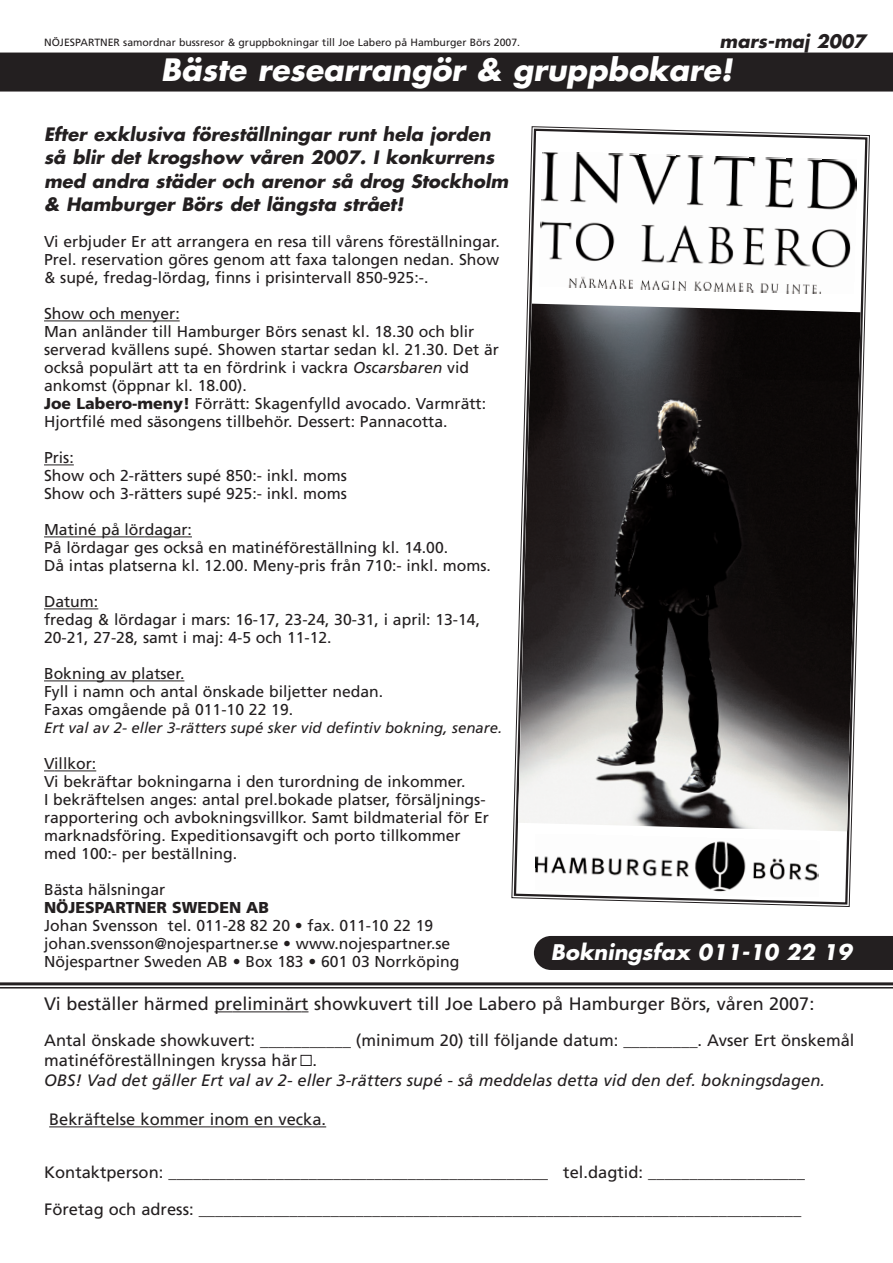
<style>
.page{position:relative;width:893px;height:1263px;background:#fff}
.page>*{position:absolute;margin:0;border:0;box-sizing:border-box;transform-origin:0 0}
.t1{font:italic 700 30px "Futura";color:#fff}
.t2{font:italic 700 21px "Futura";color:#fff}
.t3{font:italic 700 18px/23.4px "Futura";color:#231f20}
.t4{font:18px "Frutiger";color:#231f20}
.t5{font:16.5px/19.8px "Frutiger";color:#231f20}
.t6{font:italic 16.5px "Frutiger";color:#231f20}
.t7{font:15.75px/18px "Frutiger";color:#231f20}
.t8{font:900 15.75px "Frutiger";color:#231f20}
.t9{font:italic 15px "Frutiger";color:#231f20}
.t10{font:10.5px "Frutiger";color:#231f20}
.s1{font-style:italic}
.s2{font-weight:900}
</style>
<div class="page">
<svg style="left:512px;top:127px;width:356px;height:779px"></svg>
<hr style="left:44px;top:321px;width:136px;height:1px;background:#231f20">
<hr style="left:44px;top:465px;width:30px;height:1px;background:#231f20">
<hr style="left:44px;top:537px;width:101px;height:1px;background:#231f20">
<hr style="left:145px;top:537px;width:47px;height:1px;background:#231f20">
<hr style="left:44px;top:609px;width:54px;height:1px;background:#231f20">
<hr style="left:44px;top:681px;width:136px;height:1px;background:#231f20">
<hr style="left:54px;top:771px;width:42px;height:1px;background:#231f20">
<div style="left:534px;top:936px;width:358px;height:34px;background:#231f20"></div>
<hr style="left:0;top:987px;width:892px;height:2px;background:#231f20">
<hr style="left:0;top:982px;width:892px;height:3px;background:#231f20">
<img style="left:518px;top:304px;width:342px;height:527px">
<img style="left:539px;top:152px;width:317px;height:142px">
<img style="left:535px;top:834px;width:284px;height:63px">
<div style="left:0;top:53px;width:892px;height:39px;background:#231f20"></div>
<div style="left:300px;top:1055px;width:11px;height:11px;border:1px solid #231f20"></div>
<svg style="left:214px;top:1011px;width:18px;height:1px"></svg>
<hr style="left:232px;top:1011px;width:69px;height:1px;background:#231f20">
<hr style="left:49px;top:1126px;width:277px;height:1px;background:#231f20">
<p class="t10" style="left:44px;top:38px;width:477px">NÖJESPARTNER samordnar bussresor &amp; gruppbokningar till Joe Labero på Hamburger Börs 2007.</p>
<p class="t3" style="left:719px;top:32px;width:148px">mars-maj 2007</p>
<h1 class="t1" style="left:161px;top:56px;width:578px">Bäste researrangör &amp; gruppbokare!</h1>
<p class="t3" style="left:44px;top:124px;width:469px">Efter exklusiva föreställningar runt hela jorden så blir det krogshow våren 2007. I konkurrens med andra städer och arenor så drog Stockholm &amp; Hamburger Börs det längsta strået!</p>
<p class="t7" style="left:44px;top:234px;width:457px;text-align:justify">Vi erbjuder Er att arrangera en resa till vårens föreställningar.<br>Prel. reservation göres genom att faxa talongen nedan. Show &amp; supé, fredag-lördag, finns i prisintervall 850-925:-.</p>
<p class="t7" style="left:44px;top:306px;width:456px">Show och menyer:<br>Man anländer till Hamburger Börs senast kl. 18.30 och blir serverad kvällens supé. Showen startar sedan kl. 21.30. Det är också populärt att ta en fördrink i vackra <span class="s1">Oscarsbaren</span> vid ankomst (öppnar kl. 18.00).<br><span class="s2">Joe Labero-meny!</span> Förrätt: Skagenfylld avocado. Varmrätt:<br>Hjortfilé med säsongens tillbehör. Dessert: Pannacotta.</p>
<p class="t7" style="left:44px;top:450px;width:304px">Pris:<br>Show och 2-rätters supé 850:- inkl. moms<br>Show och 3-rätters supé 925:- inkl. moms</p>
<p class="t7" style="left:44px;top:522px;width:448px">Matiné på lördagar:<br>På lördagar ges också en matinéföreställning kl. 14.00.<br>Då intas platserna kl. 12.00. Meny-pris från 710:- inkl. moms.</p>
<p class="t7" style="left:44px;top:594px;width:437px">Datum:<br>fredag &amp; lördagar i mars: 16-17, 23-24, 30-31, i april: 13-14,<br>20-21, 27-28, samt i maj: 4-5 och 11-12.</p>
<p class="t7" style="left:44px;top:666px;width:341px">Bokning av platser.<br>Fyll i namn och antal önskade biljetter nedan.<br>Faxas omgående på 011-10 22 19.</p>
<p class="t9" style="left:44px;top:722px;width:459px">Ert val av 2- eller 3-rätters supé sker vid defintiv bokning, senare.</p>
<p class="t7" style="left:44px;top:756px;width:446px">Villkor:<br>Vi bekräftar bokningarna i den turordning de inkommer.<br>I bekräftelsen anges: antal prel.bokade platser, försäljnings&shy;rapportering och avbokningsvillkor. Samt bildmaterial för Er marknadsföring. Expeditionsavgift och porto tillkommer med 100:- per beställning.</p>
<p class="t7" style="left:44px;top:882px;width:123px">Bästa hälsningar</p>
<p class="t8" style="left:44px;top:902px;width:226px">NÖJESPARTNER SWEDEN AB</p>
<p class="t7" style="left:44px;top:918px;width:417px">Johan Svensson tel. 011-28 82 20 • fax. 011-10 22 19 johan.svensson@nojespartner.se • www.nojespartner.se<br>Nöjespartner Sweden AB • Box 183 • 601 03 Norrköping</p>
<h2 class="t2" style="left:551px;top:942px;width:306px">Bokningsfax 011-10 22 19</h2>
<p class="t4" style="left:44px;top:997px;width:771px">Vi beställer härmed preliminärt showkuvert till Joe Labero på Hamburger Börs, våren 2007:</p>
<p class="t5" style="left:44px;top:1032px;width:811px">Antal önskade showkuvert: ___________ (minimum 20) till följande datum: _________. Avser Ert önskemål matinéföreställningen kryssa här .</p>
<p class="t6" style="left:44px;top:1073px;width:782px">OBS! Vad det gäller Ert val av 2- eller 3-rätters supé - så meddelas detta vid den def. bokningsdagen.</p>
<p class="t5" style="left:49px;top:1111px;width:278px">Bekräftelse kommer inom en vecka.</p>
<p class="t5" style="left:44px;top:1163px;width:762px">Kontaktperson: ______________________________________________ tel.dagtid: ___________________</p>
<p class="t5" style="left:44px;top:1201px;width:758px">Företag och adress: _________________________________________________________________________</p>
</div>
